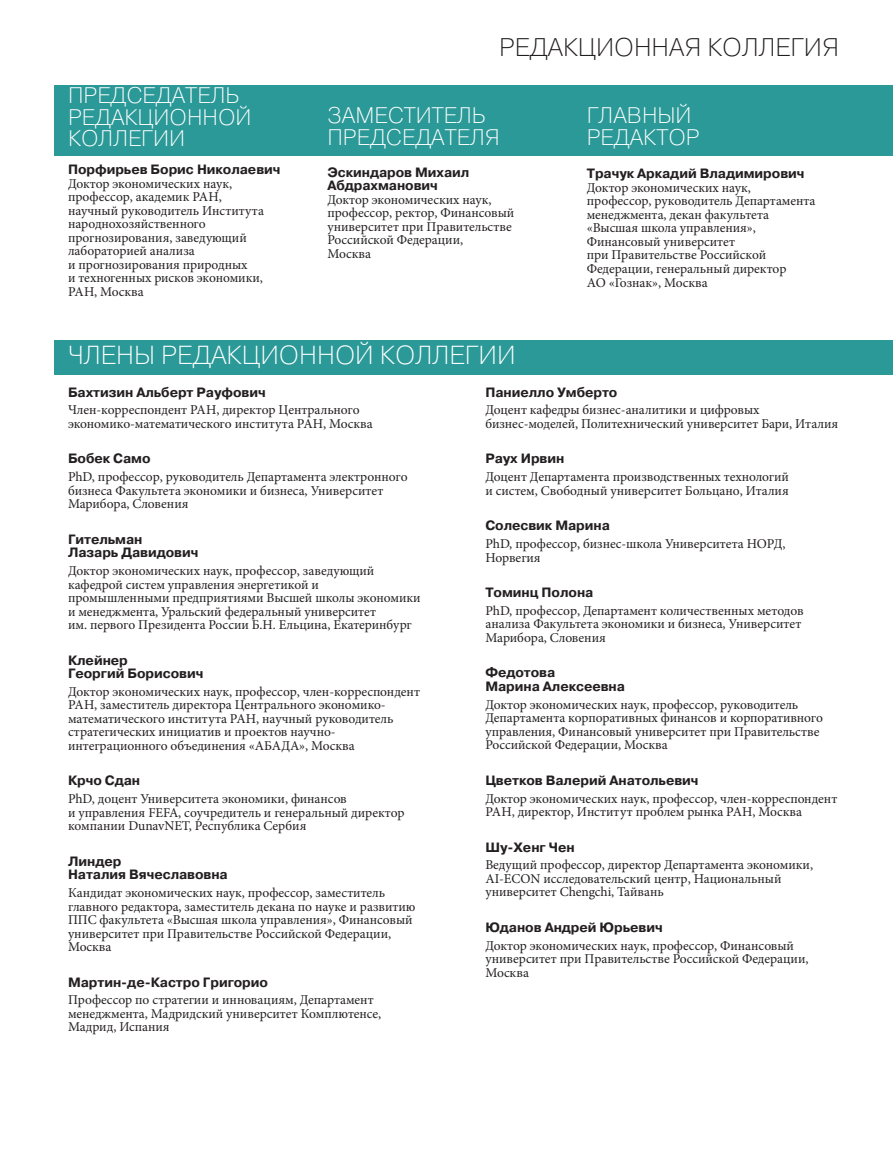
<style>
.page{position:relative;width:893px;height:1149px;background:#fff}
.page>*{position:absolute;margin:0;border:0;box-sizing:border-box;transform-origin:0 0}
.t1{font:200 26.1px "Pragmatica";color:#fff}
.t2{font:200 25.5px "Pragmatica";color:#231f20}
.t3{font:200 22.5px/21.8px "Pragmatica";color:#fff}
.t4{font:13.5px/13.5px "Minion Pro";letter-spacing:-.005em;color:#231f20}
.t5{font:700 13.5px/13.5px "Pragmatica";letter-spacing:-.005em;color:#231f20}
</style>
<div class="page">
<div style="left:54px;top:85px;width:839px;height:71px;background:#2b9997"></div>
<div style="left:54px;top:340px;width:839px;height:34px;background:#2b9997"></div>
<h3 class="t3" style="left:68px;top:84px;width:185px">ПРЕДСЕДАТЕЛЬ<br>РЕДАКЦИОННОЙ<br>КОЛЛЕГИИ</h3>
<p class="t5" style="left:68px;top:163px;width:214px">Порфирьев Борис Николаевич</p>
<p class="t4" style="left:68px;top:177px;width:197px">Доктор экономических наук, профессор, академик РАН, научный руководитель Института народнохозяйственного прогнозирования, заведующий лабораторией анализа<br>и прогнозирования природных<br>и техногенных рисков экономики,<br>РАН, Москва</p>
<h2 class="t2" style="left:499px;top:31px;width:341px">РЕДАКЦИОННАЯ КОЛЛЕГИЯ</h2>
<h3 class="t3" style="left:327px;top:104px;width:174px">ЗАМЕСТИТЕЛЬ<br>ПРЕДСЕДАТЕЛЯ</h3>
<p class="t5" style="left:327px;top:165px;width:143px">Эскиндаров Михаил<br>Абдрахманович</p>
<p class="t4" style="left:327px;top:192px;width:188px">Доктор экономических наук, профессор, ректор, Финансовый университет при Правительстве<br>Российской Федерации,<br>Москва</p>
<h3 class="t3" style="left:587px;top:104px;width:114px">ГЛАВНЫЙ<br>РЕДАКТОР</h3>
<p class="t5" style="left:587px;top:167px;width:219px">Трачук Аркадий Владимирович</p>
<p class="t4" style="left:587px;top:180px;width:230px">Доктор экономических наук, профессор, руководитель Департамента менеджмента, декан факультета «Высшая школа управления»,<br>Финансовый университет<br>при Правительстве Российской<br>Федерации, генеральный директор</p>
<p class="t4" style="left:587px;top:276px;width:122px">АО «Гознак», Москва</p>
<h1 class="t1" style="left:68px;top:338px;width:449px">ЧЛЕНЫ РЕДАКЦИОННОЙ КОЛЛЕГИИ</h1>
<p class="t5" style="left:68px;top:385px;width:199px">Бахтизин Альберт Рауфович</p>
<p class="t4" style="left:68px;top:403px;width:306px">Член-корреспондент РАН, директор Центрального экономико-математического института РАН, Москва</p>
<p class="t5" style="left:68px;top:452px;width:84px">Бобек Само</p>
<p class="t4" style="left:68px;top:470px;width:341px">PhD, профессор, руководитель Департамента электронного бизнеса Факультета экономики и бизнеса, Университет<br>Марибора, Словения</p>
<p class="t5" style="left:68px;top:532px;width:132px">Гительман<br>Лазарь Давидович</p>
<p class="t4" style="left:68px;top:564px;width:354px">Доктор экономических наук, профессор, заведующий кафедрой систем управления энергетикой и промышленными предприятиями Высшей школы экономики и менеджмента, Уральский федеральный университет<br>им. первого Президента России Б.Н. Ельцина, Екатеринбург</p>
<p class="t5" style="left:68px;top:653px;width:137px">Клейнер<br>Георгий Борисович</p>
<p class="t4" style="left:68px;top:684px;width:353px">Доктор экономических наук, профессор, член-корреспондент РАН, заместитель директора Центрального экономико&shy;математического института РАН, научный руководитель стратегических инициатив и проектов научно&shy;интеграционного объединения «АБАДА», Москва</p>
<p class="t5" style="left:68px;top:774px;width:74px">Крчо Сдан</p>
<p class="t4" style="left:68px;top:792px;width:338px">PhD, доцент Университета экономики, финансов<br>и управления FEFA, соучредитель и генеральный директор компании DunavNET, Республика Сербия</p>
<p class="t5" style="left:68px;top:854px;width:161px">Линдер<br>Наталия Вячеславовна</p>
<p class="t4" style="left:68px;top:885px;width:349px">Кандидат экономических наук, профессор, заместитель главного редактора, заместитель декана по науке и развитию ППС факультета «Высшая школа управления», Финансовый университет при Правительстве Российской Федерации, Москва</p>
<p class="t5" style="left:68px;top:975px;width:202px">Мартин-де-Кастро Григорио</p>
<p class="t4" style="left:68px;top:993px;width:315px">Профессор по стратегии и инновациям, Департамент менеджмента, Мадридский университет Комплютенсе,<br>Мадрид, Испания</p>
<p class="t5" style="left:485px;top:385px;width:134px">Паниелло Умберто</p>
<p class="t4" style="left:485px;top:403px;width:354px">Доцент кафедры бизнес-аналитики и цифровых бизнес-моделей, Политехнический университет Бари, Италия</p>
<p class="t5" style="left:485px;top:452px;width:80px">Раух Ирвин</p>
<p class="t4" style="left:485px;top:470px;width:305px">Доцент Департамента производственных технологий и систем, Свободный университет Больцано, Италия</p>
<p class="t5" style="left:485px;top:519px;width:126px">Солесвик Марина</p>
<p class="t4" style="left:485px;top:537px;width:302px">PhD, профессор, бизнес-школа Университета НОРД,<br>Норвегия</p>
<p class="t5" style="left:485px;top:585px;width:109px">Томинц Полона</p>
<p class="t4" style="left:485px;top:603px;width:320px">PhD, профессор, Департамент количественных методов анализа Факультета экономики и бизнеса, Университет<br>Марибора, Словения</p>
<p class="t5" style="left:485px;top:666px;width:141px">Федотова<br>Марина Алексеевна</p>
<p class="t4" style="left:485px;top:697px;width:339px">Доктор экономических наук, профессор, руководитель Департамента корпоративных финансов и корпоративного управления, Финансовый университет при Правительстве Российской Федерации, Москва</p>
<p class="t5" style="left:485px;top:773px;width:215px">Цветков Валерий Анатольевич</p>
<p class="t4" style="left:485px;top:791px;width:353px">Доктор экономических наук, профессор, член-корреспондент<br>РАН, директор, Институт проблем рынка РАН, Москва</p>
<p class="t5" style="left:485px;top:840px;width:91px">Шу-Хенг Чен</p>
<p class="t4" style="left:485px;top:858px;width:329px">Ведущий профессор, директор Департамента экономики,<br>AI-ECON исследовательский центр, Национальный университет Chengchi, Тайвань</p>
<p class="t5" style="left:485px;top:920px;width:179px">Юданов Андрей Юрьевич</p>
<p class="t4" style="left:485px;top:938px;width:325px">Доктор экономических наук, профессор, Финансовый университет при Правительстве Российской Федерации,<br>Москва</p>
</div>
